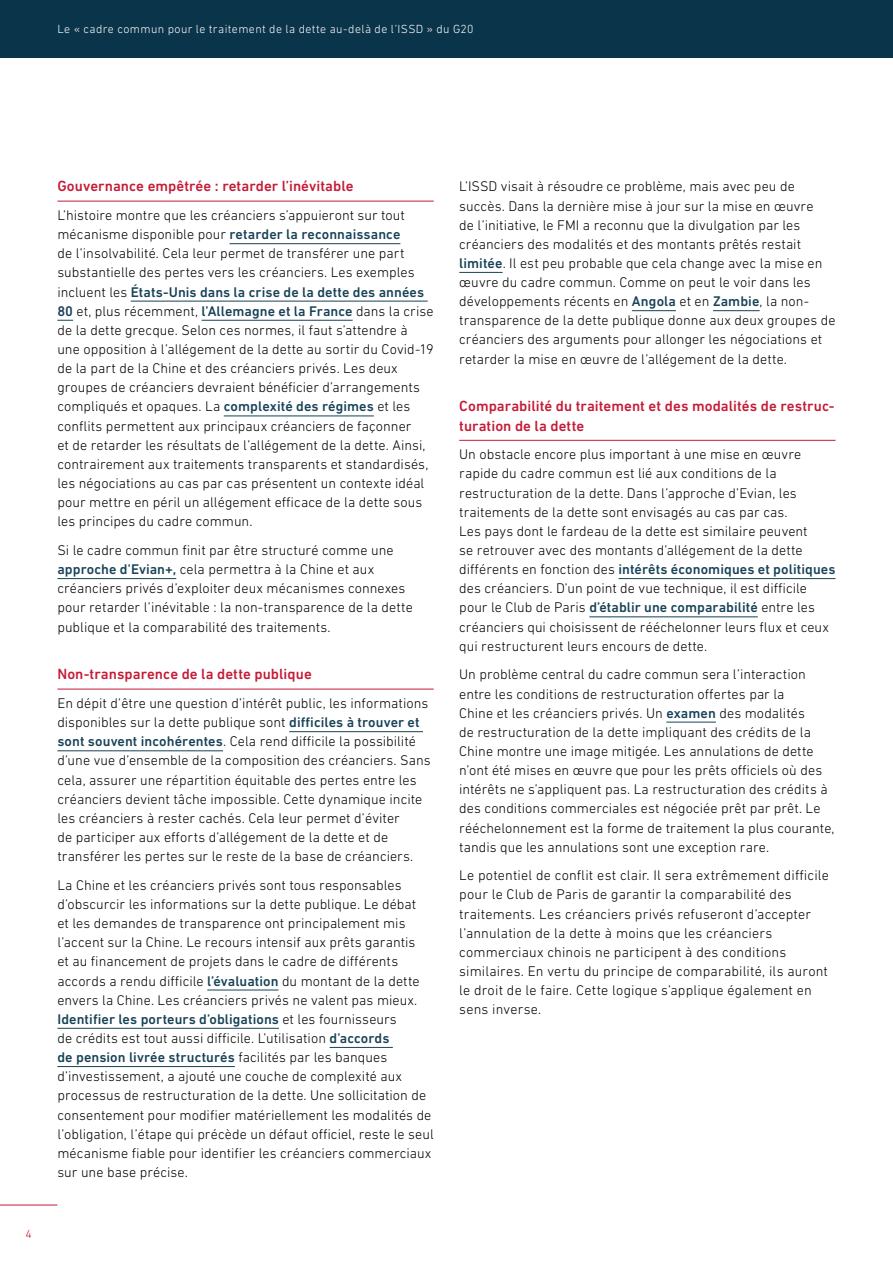
<style>
.page{position:relative;width:893px;height:1263px;background:#fff}
.page>*{position:absolute;margin:0;border:0;box-sizing:border-box;transform-origin:0 0}
.t1{font:500 15px/19.2px "DIN Next LT Pro";letter-spacing:.005em;color:#c51a35}
.t2{font:300 14.25px/19.2px "DIN Next LT Pro";letter-spacing:.005em;color:#000001}
.t3{font:300 12px "DIN Next LT Pro";letter-spacing:.03em;color:#fff}
.t4{font:300 12px "DIN Next LT Pro";color:#c51a35}
.s1{font-weight:500;color:#184257}
</style>
<div class="page">
<hr style="left:0;top:1205px;width:57px;height:1px;background:#c51a35">
<div style="left:0;top:0;width:893px;height:57px;background:#0a3449"></div>
<hr style="left:57px;top:201px;width:377px;height:1px;background:#c51a35">
<hr style="left:230px;top:243px;width:170px;height:1px;background:#184257">
<hr style="left:131px;top:301px;width:297px;height:1px;background:#184257">
<svg style="left:57px;top:320px;width:16px;height:1px"></svg>
<hr style="left:202px;top:320px;width:151px;height:1px;background:#184257">
<hr style="left:224px;top:416px;width:150px;height:1px;background:#184257">
<hr style="left:57px;top:578px;width:119px;height:1px;background:#184257">
<hr style="left:57px;top:689px;width:377px;height:1px;background:#c51a35">
<hr style="left:289px;top:731px;width:134px;height:1px;background:#184257">
<hr style="left:57px;top:750px;width:166px;height:1px;background:#184257">
<hr style="left:207px;top:990px;width:72px;height:1px;background:#184257">
<hr style="left:57px;top:1028px;width:222px;height:1px;background:#184257">
<hr style="left:330px;top:1047px;width:63px;height:1px;background:#184257">
<hr style="left:57px;top:1066px;width:178px;height:1px;background:#184257">
<hr style="left:459px;top:272px;width:44px;height:1px;background:#184257">
<hr style="left:632px;top:310px;width:44px;height:1px;background:#184257">
<hr style="left:713px;top:310px;width:47px;height:1px;background:#184257">
<hr style="left:459px;top:440px;width:377px;height:1px;background:#c51a35">
<hr style="left:618px;top:578px;width:218px;height:1px;background:#184257">
<hr style="left:589px;top:617px;width:169px;height:1px;background:#184257">
<hr style="left:666px;top:722px;width:50px;height:1px;background:#184257">
<p class="t3" style="left:57px;top:22px;width:418px">Le « cadre commun pour le traitement de la dette au-delà de l’ISSD » du G20</p>
<p class="t4" style="left:26px;top:1227px;width:8px">4</p>
<p class="t1" style="left:57px;top:177px;width:298px">Gouvernance empêtrée : retarder l’inévitable</p>
<p class="t2" style="left:57px;top:205px;width:378px">L’histoire montre que les créanciers s’appuieront sur tout mécanisme disponible pour <span class="s1">retarder la reconnaissance<br></span>de l’insolvabilité. Cela leur permet de transférer une part substantielle des pertes vers les créanciers. Les exemples incluent les <span class="s1">États-Unis dans la crise de la dette des années 80</span> et, plus récemment, <span class="s1">l’Allemagne et la France</span> dans la crise de la dette grecque. Selon ces normes, il faut s’attendre à une opposition à l’allégement de la dette au sortir du Covid-19 de la part de la Chine et des créanciers privés. Les deux groupes de créanciers devraient bénéficier d’arrangements compliqués et opaques. La <span class="s1">complexité des régimes</span> et les conflits permettent aux principaux créanciers de façonner<br>et de retarder les résultats de l’allégement de la dette. Ainsi, contrairement aux traitements transparents et standardisés, les négociations au cas par cas présentent un contexte idéal pour mettre en péril un allégement efficace de la dette sous les principes du cadre commun.</p>
<p class="t2" style="left:57px;top:540px;width:357px">Si le cadre commun finit par être structuré comme une <span class="s1">approche d’Evian+,</span> cela permettra à la Chine et aux créanciers privés d’exploiter deux mécanismes connexes pour retarder l’inévitable : la non-transparence de la dette publique et la comparabilité des traitements.</p>
<p class="t1" style="left:57px;top:664px;width:256px">Non-transparence de la dette publique</p>
<p class="t2" style="left:57px;top:693px;width:375px">En dépit d’être une question d’intérêt public, les informations disponibles sur la dette publique sont <span class="s1">difficiles à trouver et sont souvent incohérentes</span>. Cela rend difficile la possibilité d’une vue d’ensemble de la composition des créanciers. Sans cela, assurer une répartition équitable des pertes entre les créanciers devient tâche impossible. Cette dynamique incite les créanciers à rester cachés. Cela leur permet d’éviter<br>de participer aux efforts d’allégement de la dette et de transférer les pertes sur le reste de la base de créanciers.</p>
<p class="t2" style="left:57px;top:875px;width:378px">La Chine et les créanciers privés sont tous responsables d’obscurcir les informations sur la dette publique. Le débat<br>et les demandes de transparence ont principalement mis l’accent sur la Chine. Le recours intensif aux prêts garantis<br>et au financement de projets dans le cadre de différents accords a rendu difficile <span class="s1">l’évaluation</span> du montant de la dette envers la Chine. Les créanciers privés ne valent pas mieux.<br><span class="s1">Identifier les porteurs d’obligations</span> et les fournisseurs<br>de crédits est tout aussi difficile. L’utilisation <span class="s1">d’accords<br>de pension livrée structurés</span> facilités par les banques d’investissement, a ajouté une couche de complexité aux processus de restructuration de la dette. Une sollicitation de consentement pour modifier matériellement les modalités de l’obligation, l’étape qui précède un défaut officiel, reste le seul mécanisme fiable pour identifier les créanciers commerciaux sur une base précise.</p>
<p class="t2" style="left:459px;top:177px;width:378px">L’ISSD visait à résoudre ce problème, mais avec peu de succès. Dans la dernière mise à jour sur la mise en œuvre<br>de l’initiative, le FMI a reconnu que la divulgation par les créanciers des modalités et des montants prêtés restait <span class="s1">limitée</span>. Il est peu probable que cela change avec la mise en œuvre du cadre commun. Comme on peut le voir dans les développements récents en <span class="s1">Angola</span> et en <span class="s1">Zambie</span>, la non&shy;transparence de la dette publique donne aux deux groupes de créanciers des arguments pour allonger les négociations et retarder la mise en œuvre de l’allégement de la dette.</p>
<p class="t1" style="left:459px;top:397px;width:377px">Comparabilité du traitement et des modalités de restruc&shy;turation de la dette</p>
<p class="t2" style="left:459px;top:445px;width:378px">Un obstacle encore plus important à une mise en œuvre rapide du cadre commun est lié aux conditions de la restructuration de la dette. Dans l’approche d’Evian, les traitements de la dette sont envisagés au cas par cas.<br>Les pays dont le fardeau de la dette est similaire peuvent<br>se retrouver avec des montants d’allégement de la dette différents en fonction des <span class="s1">intérêts économiques et politiques </span>des créanciers. D’un point de vue technique, il est difficile pour le Club de Paris <span class="s1">d’établir une comparabilité</span> entre les créanciers qui choisissent de rééchelonner leurs flux et ceux qui restructurent leurs encours de dette.</p>
<p class="t2" style="left:459px;top:665px;width:377px">Un problème central du cadre commun sera l’interaction entre les conditions de restructuration offertes par la<br>Chine et les créanciers privés. Un <span class="s1">examen</span> des modalités<br>de restructuration de la dette impliquant des crédits de la Chine montre une image mitigée. Les annulations de dette n’ont été mises en œuvre que pour les prêts officiels où des intérêts ne s’appliquent pas. La restructuration des crédits à des conditions commerciales est négociée prêt par prêt. Le rééchelonnement est la forme de traitement la plus courante, tandis que les annulations sont une exception rare.</p>
<p class="t2" style="left:459px;top:866px;width:371px">Le potentiel de conflit est clair. Il sera extrêmement difficile pour le Club de Paris de garantir la comparabilité des traitements. Les créanciers privés refuseront d’accepter l’annulation de la dette à moins que les créanciers commerciaux chinois ne participent à des conditions similaires. En vertu du principe de comparabilité, ils auront le droit de le faire. Cette logique s’applique également en sens inverse.</p>
</div>
